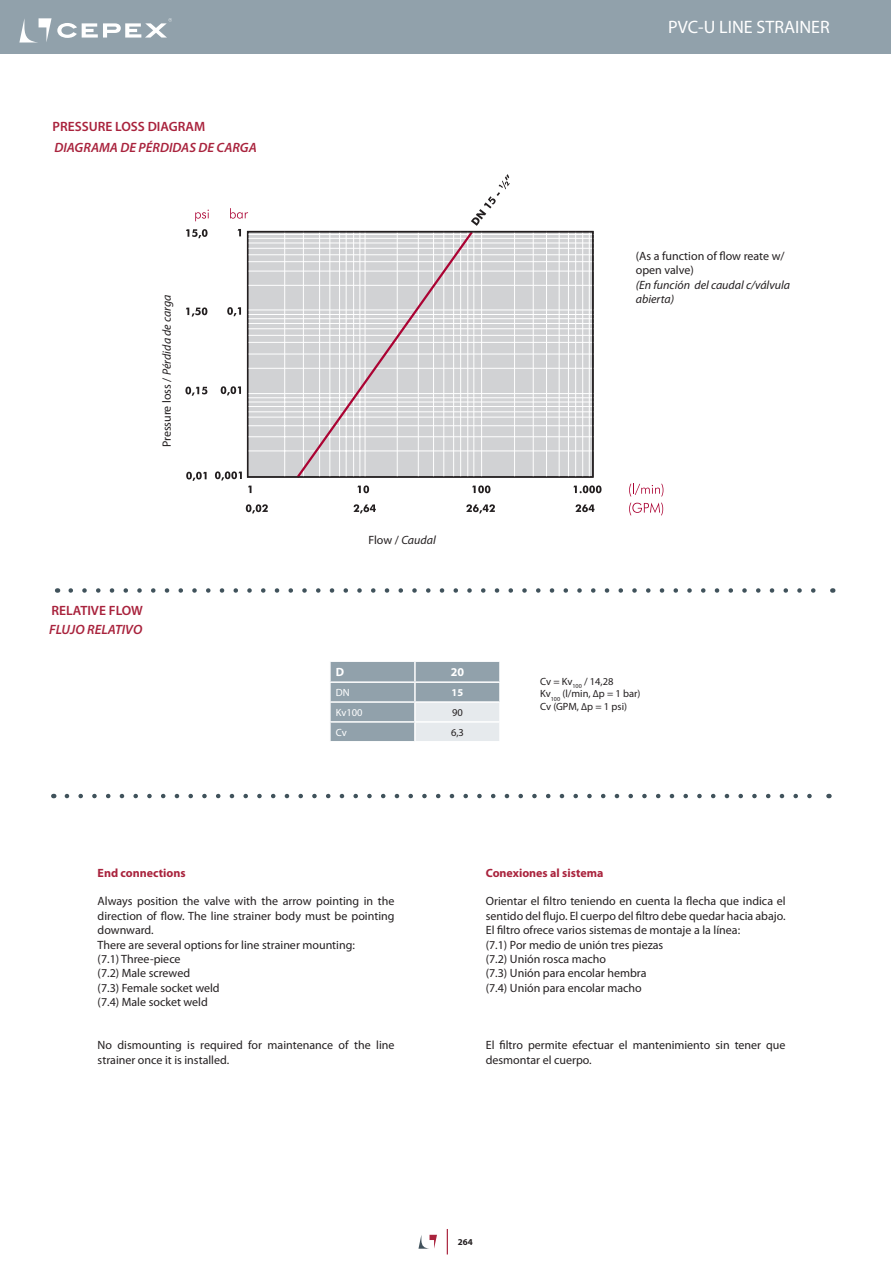
<style>
.page{position:relative;width:893px;height:1263px;background:#fff}
.page>*{position:absolute;margin:0;border:0;box-sizing:border-box;transform-origin:0 0}
.t1{font:18px "Myriad Pro";color:#fff}
.t2{font:italic 600 13.5px "Myriad Pro";color:#a9233d}
.t3{font:600 13.5px "Myriad Pro";color:#a9233d}
.t4{font:12px/14.4px "Myriad Pro";color:#231f20}
.t5{font:italic 12px/14.4px "Myriad Pro";color:#231f20}
.t6{font:700 12px "Myriad Pro";color:#a9233d}
.t7{font:700 12px "Myriad Pro";color:#fff}
.t8{font:10.5px/12.6px "Myriad Pro";color:#231f20}
.t9{font:10.5px "Myriad Pro";color:#fff}
.t10{font:700 10.5px "Myriad Pro";color:#fff}
.t11{font:700 9px "Myriad Pro";color:#231f20}
.s1{font-style:normal}
</style>
<div class="page">
<div style="left:0;top:0;width:891px;height:54px;background:#91a1ab"></div>
<svg style="left:418px;top:1235px;width:19px;height:14px"></svg>
<svg style="left:447px;top:1229px;width:1px;height:25px"></svg>
<svg style="left:19px;top:18px;width:153px;height:25px"></svg>
<div style="left:247px;top:231px;width:347px;height:246px;background:#d1d2d4"></div>
<hr style="left:247px;top:285px;width:347px;height:1px;background:#fff">
<hr style="left:247px;top:271px;width:347px;height:1px;background:#fff">
<hr style="left:247px;top:261px;width:347px;height:1px;background:#fff">
<hr style="left:247px;top:254px;width:347px;height:1px;background:#fff">
<hr style="left:247px;top:248px;width:347px;height:1px;background:#fff">
<hr style="left:247px;top:243px;width:347px;height:1px;background:#fff">
<hr style="left:247px;top:238px;width:347px;height:1px;background:#fff">
<hr style="left:247px;top:234px;width:347px;height:1px;background:#fff">
<hr style="left:247px;top:310px;width:347px;height:1px;background:#fff">
<hr style="left:247px;top:368px;width:347px;height:1px;background:#fff">
<hr style="left:247px;top:354px;width:347px;height:1px;background:#fff">
<hr style="left:247px;top:342px;width:347px;height:1px;background:#fff">
<hr style="left:247px;top:335px;width:347px;height:1px;background:#fff">
<hr style="left:247px;top:328px;width:347px;height:1px;background:#fff">
<hr style="left:247px;top:323px;width:347px;height:1px;background:#fff">
<hr style="left:247px;top:318px;width:347px;height:1px;background:#fff">
<hr style="left:247px;top:314px;width:347px;height:1px;background:#fff">
<hr style="left:247px;top:393px;width:347px;height:1px;background:#fff">
<hr style="left:247px;top:451px;width:347px;height:1px;background:#fff">
<hr style="left:247px;top:436px;width:347px;height:1px;background:#fff">
<hr style="left:247px;top:425px;width:347px;height:1px;background:#fff">
<hr style="left:247px;top:417px;width:347px;height:1px;background:#fff">
<hr style="left:247px;top:412px;width:347px;height:1px;background:#fff">
<hr style="left:247px;top:406px;width:347px;height:1px;background:#fff">
<hr style="left:247px;top:402px;width:347px;height:1px;background:#fff">
<hr style="left:247px;top:397px;width:347px;height:1px;background:#fff">
<hr style="left:284px;top:231px;width:1px;height:246px;background:#fff">
<hr style="left:481px;top:231px;width:1px;height:246px;background:#fff">
<hr style="left:589px;top:231px;width:1px;height:246px;background:#fff">
<hr style="left:582px;top:231px;width:1px;height:246px;background:#fff">
<hr style="left:575px;top:231px;width:1px;height:246px;background:#fff">
<hr style="left:568px;top:231px;width:1px;height:246px;background:#fff">
<hr style="left:559px;top:231px;width:1px;height:246px;background:#fff">
<hr style="left:546px;top:231px;width:1px;height:246px;background:#fff">
<hr style="left:533px;top:231px;width:1px;height:246px;background:#fff">
<hr style="left:514px;top:231px;width:1px;height:246px;background:#fff">
<svg style="left:294px;top:230px;width:181px;height:245px"></svg>
<svg style="left:471px;top:174px;width:39px;height:52px"></svg>
<svg style="left:227px;top:307px;width:14px;height:9px"></svg>
<svg style="left:248px;top:486px;width:3px;height:7px"></svg>
<svg style="left:230px;top:208px;width:18px;height:11px"></svg>
<svg style="left:221px;top:386px;width:20px;height:9px"></svg>
<svg style="left:215px;top:471px;width:27px;height:9px"></svg>
<svg style="left:238px;top:229px;width:3px;height:7px"></svg>
<svg style="left:357px;top:485px;width:12px;height:8px"></svg>
<svg style="left:472px;top:485px;width:18px;height:8px"></svg>
<svg style="left:573px;top:485px;width:28px;height:8px"></svg>
<div style="left:247px;top:231px;width:347px;height:247px;border:2px solid #231f20"></div>
<svg style="left:246px;top:504px;width:22px;height:9px"></svg>
<svg style="left:629px;top:483px;width:34px;height:32px"></svg>
<svg style="left:353px;top:504px;width:23px;height:9px"></svg>
<svg style="left:466px;top:504px;width:29px;height:9px"></svg>
<svg style="left:575px;top:504px;width:19px;height:8px"></svg>
<svg style="left:186px;top:307px;width:21px;height:10px"></svg>
<svg style="left:185px;top:387px;width:22px;height:9px"></svg>
<svg style="left:186px;top:472px;width:21px;height:9px"></svg>
<svg style="left:186px;top:229px;width:22px;height:9px"></svg>
<svg style="left:195px;top:210px;width:14px;height:11px"></svg>
<svg style="left:67px;top:794px;width:745px;height:4px"></svg>
<svg style="left:71px;top:588px;width:745px;height:5px"></svg>
<svg style="left:330px;top:661px;width:170px;height:80px;background:#adb9c0"></svg>
<p class="t3" style="left:53px;top:118px;width:154px">PRESSURE LOSS DIAGRAM</p>
<p class="t2" style="left:54px;top:139px;width:204px">DIAGRAMA DE PÉRDIDAS DE CARGA</p>
<p class="t5" style="left:160px;top:447px;width:154px;rotate:-90deg"><span class="s1">Pressure loss /</span> Pérdida de carga</p>
<p class="t3" style="left:51px;top:601px;width:93px">RELATIVE FLOW</p>
<p class="t2" style="left:49px;top:621px;width:95px">FLUJO RELATIVO</p>
<h1 class="t1" style="left:668px;top:16px;width:163px">PVC-U LINE STRAINER</h1>
<p class="t4" style="left:636px;top:249px;width:150px">(As a function of flow reate w/ open valve)</p>
<p class="t5" style="left:636px;top:277px;width:156px">(En función del caudal c/válvula abierta)</p>
<p class="t5" style="left:368px;top:532px;width:69px"><span class="s1">Flow /</span> Caudal</p>
<p class="t7" style="left:336px;top:664px;width:10px">D</p>
<p class="t7" style="left:451px;top:664px;width:15px">20</p>
<p class="t9" style="left:336px;top:686px;width:15px">DN</p>
<p class="t10" style="left:452px;top:686px;width:13px">15</p>
<p class="t9" style="left:336px;top:706px;width:28px">Kv100</p>
<p class="t8" style="left:452px;top:706px;width:12px">90</p>
<p class="t9" style="left:336px;top:726px;width:12px">Cv</p>
<p class="t8" style="left:451px;top:726px;width:14px">6,3</p>
<p class="t8" style="left:540px;top:674px;width:102px">Cv = Kv<sub>100</sub> / 14,28<br>Kv<sub>100</sub> (l/min, ∆p = 1 bar)<br>Cv (GPM, ∆p = 1 psi)</p>
<p class="t6" style="left:98px;top:865px;width:90px">End connections</p>
<p class="t4" style="left:98px;top:894px;width:298px">Always position the valve with the arrow pointing in the direction of flow. The line strainer body must be pointing downward.<br>There are several options for line strainer mounting:<br>(7.1) Three-piece<br>(7.2) Male screwed<br>(7.3) Female socket weld<br>(7.4) Male socket weld</p>
<p class="t4" style="left:98px;top:1038px;width:298px">No dismounting is required for maintenance of the line strainer once it is installed.</p>
<p class="t6" style="left:486px;top:865px;width:119px">Conexiones al sistema</p>
<p class="t4" style="left:486px;top:894px;width:301px">Orientar el filtro teniendo en cuenta la flecha que indica el sentido del flujo. El cuerpo del filtro debe quedar hacia abajo.<br>El filtro ofrece varios sistemas de montaje a la línea:<br>(7.1) Por medio de unión tres piezas<br>(7.2) Unión rosca macho<br>(7.3) Unión para encolar hembra<br>(7.4) Unión para encolar macho</p>
<p class="t4" style="left:486px;top:1038px;width:301px">El filtro permite efectuar el mantenimiento sin tener que desmontar el cuerpo.</p>
<p class="t11" style="left:458px;top:1236px;width:16px">264</p>
</div>
